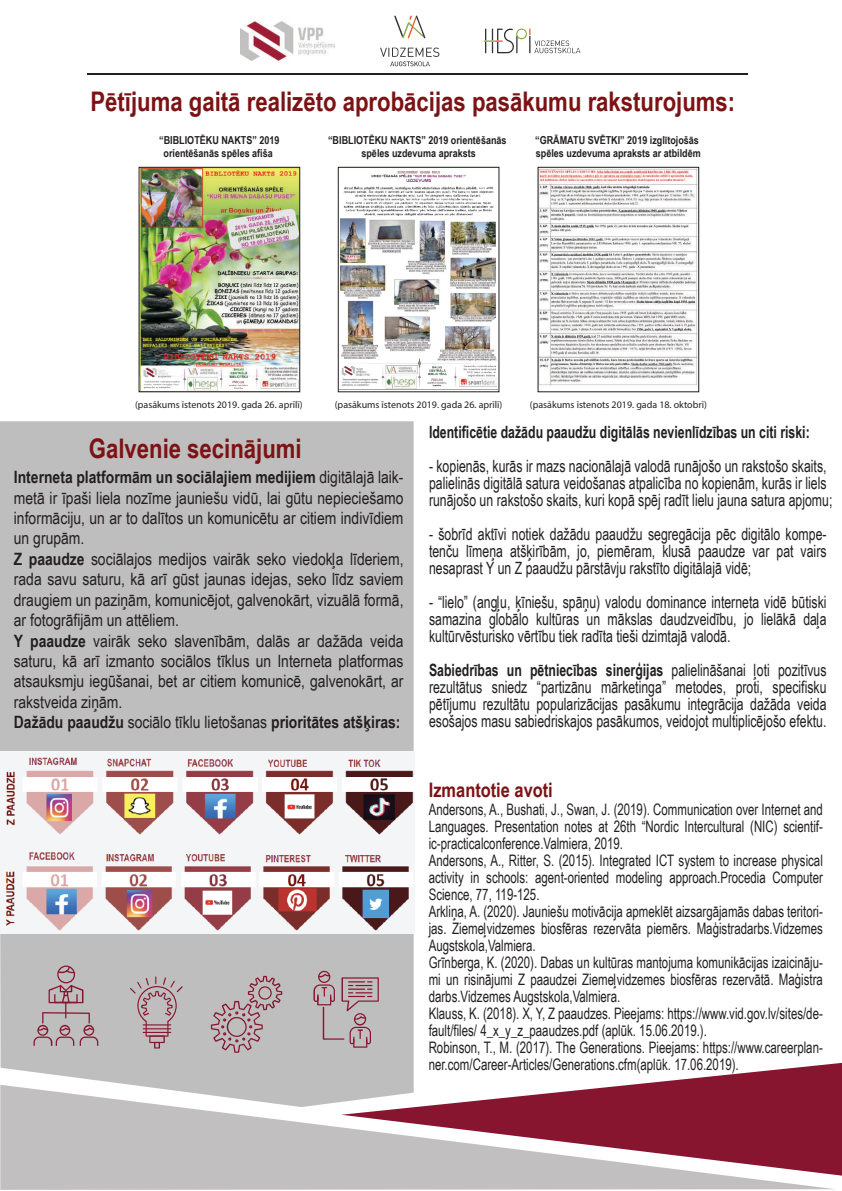
<style>
.page{position:relative;width:842px;height:1191px;background:#fff}
.page>*{position:absolute;margin:0;border:0;box-sizing:border-box;transform-origin:0 0}
.t1{font:700 27px "Arial Narrow";color:#7c1214}
.t2{font:700 20px "Arial Narrow";color:#7c1214}
.t3{font:17px/17px "Arial Narrow";color:#231f20;text-align:justify;scale:.88 1}
.t4{font:17px/20.4px "Arial Narrow";color:#231f20}
.t5{font:700 17px "Arial Narrow";color:#231f20;scale:.88 1}
.t6{font:15.8px/17px "Arial Narrow";color:#231f20;scale:.88 1}
.t7{font:700 11px/13.2px "Arial Narrow";color:#231f20;text-align:center}
.t8{font:10px "Myriad Pro";color:#231f20}
.s1{font-weight:700}
</style>
<div class="page">
<div style="left:0;top:421px;width:414px;height:663px;background:#bfbebe"></div>
<img style="left:240px;top:21px;width:95px;height:40px">
<svg style="left:394px;top:15px;width:31px;height:23px"></svg>
<svg style="left:380px;top:47px;width:59px;height:19px"></svg>
<svg style="left:484px;top:28px;width:96px;height:25px"></svg>
<hr style="left:87px;top:73px;width:661px;height:1px;background:#231f20">
<svg style="left:0;top:1084px;width:833px;height:105px;background:#c8c7c7"></svg>
<svg style="left:341px;top:1062px;width:501px;height:113px"></svg>
<img style="left:141px;top:169px;width:157px;height:221px">
<div style="left:139px;top:167px;width:161px;height:225px;border:1px solid #231f20"></div>
<img style="left:340px;top:170px;width:157px;height:219px">
<div style="left:338px;top:167px;width:161px;height:225px;border:1px solid #231f20"></div>
<img style="left:540px;top:169px;width:157px;height:217px">
<div style="left:538px;top:167px;width:161px;height:225px;border:1px solid #231f20"></div>
<img style="left:0;top:751px;width:415px;height:182px">
<svg style="left:313px;top:970px;width:66px;height:77px;background:#b6a5a9"></svg>
<svg style="left:211px;top:975px;width:71px;height:77px;background:#b7a6aa"></svg>
<svg style="left:130px;top:976px;width:53px;height:72px;background:#b7a7aa"></svg>
<svg style="left:34px;top:965px;width:64px;height:81px;background:#b7a7ab"></svg>
<h1 class="t1" style="left:90px;top:81px;width:646px">Pētījuma gaitā realizēto aprobācijas pasākumu raksturojums:</h1>
<p class="t7" style="left:159px;top:132px;width:122px">“BIBLIOTĒKU NAKTS” 2019 orientēšanās spēles afiša</p>
<p class="t7" style="left:535px;top:132px;width:167px;text-align:left">“GRĀMATU SVĒTKI” 2019 izglītojošās spēles uzdevuma apraksts ar atbildēm</p>
<p class="t7" style="left:328px;top:133px;width:180px">“BIBLIOTĒKU NAKTS” 2019 orientēšanās spēles uzdevuma apraksts</p>
<p class="t8" style="left:135px;top:399px;width:169px">(pasākums īstenots 2019. gada 26. aprīlī)</p>
<p class="t8" style="left:335px;top:399px;width:169px">(pasākums īstenots 2019. gada 26. aprīlī)</p>
<p class="t8" style="left:530px;top:399px;width:179px">(pasākums īstenots 2019. gada 18. oktobrī)</p>
<h1 class="t1" style="left:89px;top:428px;width:214px">Galvenie secinājumi</h1>
<p class="t4" style="left:14px;top:466px;width:391px"><span class="s1">Interneta platformām un sociālajiem medijiem</span> digitālajā laik&shy;metā ir īpaši liela nozīme jauniešu vidū, lai gūtu nepieciešamo informāciju, un ar to dalītos un komunicētu ar citiem indivīdiem un grupām.<br><span class="s1">Z paaudze</span> sociālajos medijos vairāk seko viedokļa līderiem, rada savu saturu, kā arī gūst jaunas idejas, seko līdz saviem draugiem un paziņām, komunicējot, galvenokārt, vizuālā formā, ar fotogrāfijām un attēliem.<br><span class="s1">Y paaudze</span> vairāk seko slavenībām, dalās ar dažāda veida saturu, kā arī izmanto sociālos tīklus un Interneta platformas atsauksmju iegūšanai, bet ar citiem komunicē, galvenokārt, ar rakstveida ziņām.<br><span class="s1">Dažādu paaudžu</span> sociālo tīklu lietošanas <span class="s1">prioritātes atšķiras:</span></p>
<p class="t5" style="left:429px;top:419px;width:434px">Identificētie dažādu paaudžu digitālās nevienlīdzības un citi riski:</p>
<p class="t3" style="left:429px;top:456px;width:460px;text-align:left">- kopienās, kurās ir mazs nacionālajā valodā runājošo un rakstošo skaits, palielinās digitālā satura veidošanas atpalicība no kopienām, kurās ir liels runājošo un rakstošo skaits, kuri kopā spēj radīt lielu jauna satura apjomu;</p>
<p class="t3" style="left:429px;top:524px;width:453px">- šobrīd aktīvi notiek dažādu paaudžu segregācija pēc digitālo kompe&shy;tenču līmeņa atšķirībām, jo, piemēram, klusā paaudze var pat vairs nesaprast Y un Z paaudžu pārstāvju rakstīto digitālajā vidē;</p>
<p class="t3" style="left:429px;top:592px;width:453px">- “lielo” (angļu, ķīniešu, spāņu) valodu dominance interneta vidē būtiski samazina globālo kultūras un mākslas daudzveidību, jo lielākā daļa kultūrvēsturisko vērtību tiek radīta tieši dzimtajā valodā.</p>
<p class="t3" style="left:429px;top:660px;width:453px"><span class="s1">Sabiedrības un pētniecības sinerģijas</span> palielināšanai ļoti pozitīvus rezultātus sniedz “partizānu mārketinga” metodes, proti, specifisku pētījumu rezultātu popularizācijas pasākumu integrācija dažāda veida esošajos masu sabiedriskajos pasākumos, veidojot multiplicējošo efektu.</p>
<p class="t2" style="left:429px;top:775px;width:125px">Izmantotie avoti</p>
<p class="t6" style="left:429px;top:800px;width:449px">Andersons, A., Bushati, J., Swan, J. (2019). Communication over Internet and Languages. Presentation notes at 26th “Nordic Intercultural (NIC) scientif&shy;ic-practicalconference.Valmiera, 2019.<br>Andersons, A., Ritter, S. (2015). Integrated ICT system to increase physical activity in schools: agent-oriented modeling approach.Procedia Computer Science, 77, 119-125.<br>Arkliņa, A. (2020). Jauniešu motivācija apmeklēt aizsargājamās dabas teritori&shy;jas. Ziemeļvidzemes biosfēras rezervāta piemērs. Maģistradarbs.Vidzemes Augstskola,Valmiera.<br>Grīnberga, K. (2020). Dabas un kultūras mantojuma komunikācijas izaicināju&shy;mi un risinājumi Z paaudzei Ziemeļvidzemes biosfēras rezervātā. Maģistra darbs.Vidzemes Augstskola,Valmiera.<br>Klauss, K. (2018). X, Y, Z paaudzes. Pieejams: https://www.vid.gov.lv/sites/de&shy;fault/files/ 4_x_y_z_paaudzes.pdf (aplūk. 15.06.2019.).<br>Robinson, T., M. (2017). The Generations. Pieejams: https://www.careerplan&shy;ner.com/Career-Articles/Generations.cfm(aplūk. 17.06.2019).</p>
</div>
